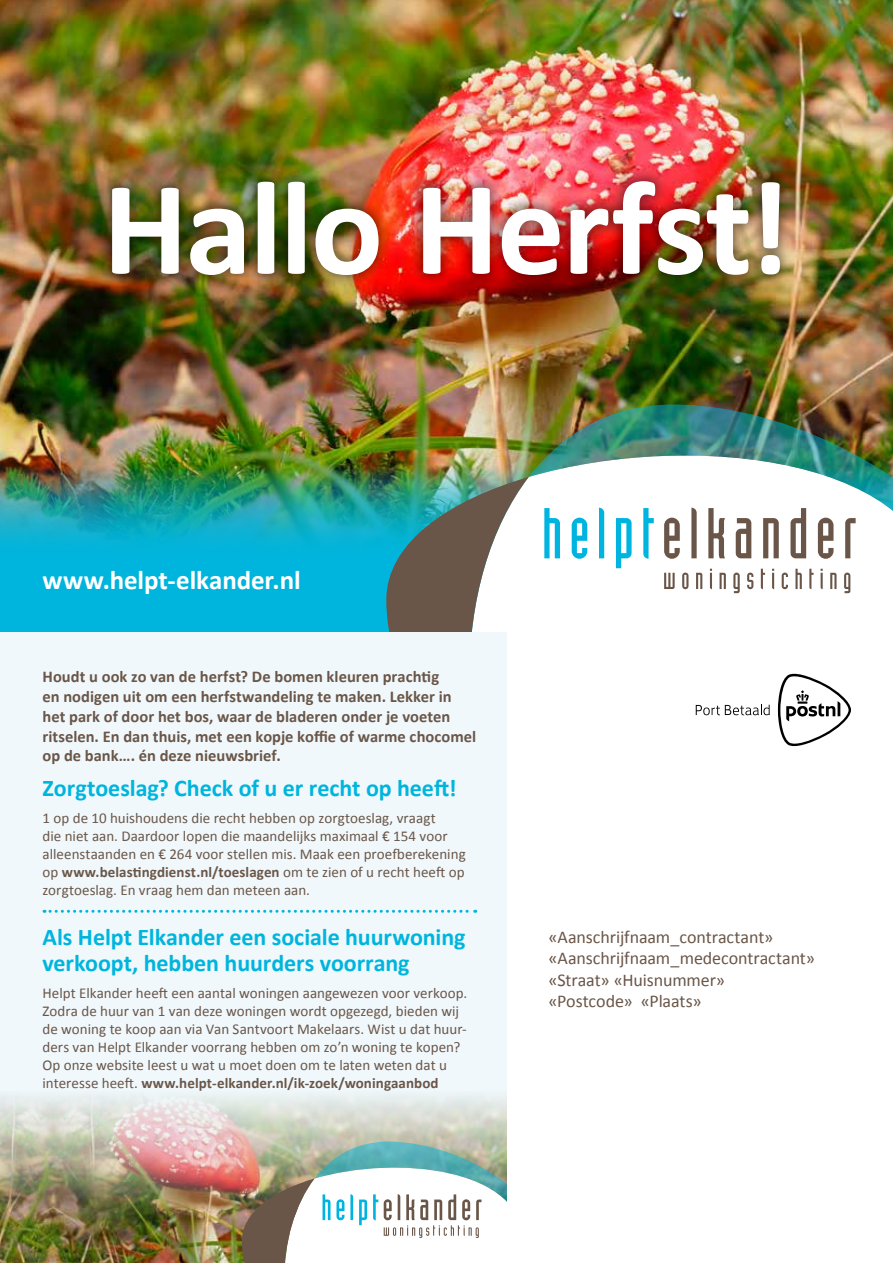
<style>
.page{position:relative;width:893px;height:1263px;background:#fff}
.page>*{position:absolute;margin:0;border:0;box-sizing:border-box;transform-origin:0 0}
.t1{font:700 135px "Calibri";letter-spacing:-.015em;color:#fff}
.t2{font:700 27px "Calibri";letter-spacing:-.005em;color:#fff}
.t3{font:700 24px/26.4px "Calibri";letter-spacing:-.005em;color:#00b5dd}
.t4{font:18px/21.6px "Calibri";letter-spacing:-.005em;color:#6a5648}
.t5{font:700 16.5px/19.8px "Calibri";color:#6a5648}
.t6{font:15px/18px "Calibri";color:#6a5648}
.s1{font-weight:700}
</style>
<div class="page">
<img style="left:0;top:0;width:893px;height:466px">
<div style="left:0;top:631px;width:506px;height:632px;background:#f0f8fc"></div>
<div style="left:98px;top:168px;width:695px;height:121px;background:#000;opacity:.5"></div>
<img style="left:0;top:1096px;width:506px;height:167px">
<svg style="left:778px;top:673px;width:73px;height:74px"></svg>
<svg style="left:696px;top:705px;width:74px;height:10px"></svg>
<img style="left:242px;top:1141px;width:264px;height:122px">
<svg style="left:44px;top:910px;width:432px;height:3px"></svg>
<img style="left:0;top:466px;width:469px;height:165px">
<img style="left:469px;top:429px;width:60px;height:48px">
<img style="left:529px;top:404px;width:364px;height:107px">
<svg style="left:386px;top:477px;width:492px;height:154px"></svg>
<svg style="left:544px;top:508px;width:16px;height:50px"></svg>
<svg style="left:572px;top:518px;width:15px;height:41px"></svg>
<svg style="left:599px;top:508px;width:5px;height:50px"></svg>
<svg style="left:616px;top:518px;width:16px;height:50px"></svg>
<svg style="left:643px;top:508px;width:11px;height:51px"></svg>
<svg style="left:664px;top:518px;width:16px;height:41px"></svg>
<svg style="left:691px;top:508px;width:6px;height:50px"></svg>
<svg style="left:708px;top:508px;width:17px;height:50px"></svg>
<svg style="left:736px;top:518px;width:15px;height:40px"></svg>
<svg style="left:763px;top:518px;width:16px;height:40px"></svg>
<svg style="left:790px;top:508px;width:16px;height:50px"></svg>
<svg style="left:818px;top:518px;width:15px;height:41px"></svg>
<svg style="left:845px;top:518px;width:11px;height:40px"></svg>
<svg style="left:664px;top:573px;width:11px;height:16px"></svg>
<svg style="left:682px;top:573px;width:6px;height:16px"></svg>
<svg style="left:696px;top:573px;width:6px;height:16px"></svg>
<svg style="left:710px;top:569px;width:2px;height:20px"></svg>
<svg style="left:719px;top:573px;width:7px;height:16px"></svg>
<svg style="left:733px;top:573px;width:7px;height:20px"></svg>
<svg style="left:747px;top:573px;width:6px;height:16px"></svg>
<svg style="left:761px;top:569px;width:4px;height:20px"></svg>
<svg style="left:772px;top:569px;width:2px;height:20px"></svg>
<svg style="left:782px;top:573px;width:6px;height:16px"></svg>
<svg style="left:795px;top:569px;width:7px;height:20px"></svg>
<svg style="left:809px;top:569px;width:5px;height:20px"></svg>
<svg style="left:821px;top:569px;width:2px;height:20px"></svg>
<svg style="left:830px;top:573px;width:6px;height:16px"></svg>
<svg style="left:844px;top:573px;width:6px;height:20px"></svg>
<h1 class="t1" style="left:103px;top:145px;width:689px">Hallo Herfst!</h1>
<h2 class="t2" style="left:43px;top:563px;width:260px">www.helpt-elkander.nl</h2>
<p class="t5" style="left:43px;top:666px;width:435px">Houdt u ook zo van de herfst? De bomen kleuren prachtig<br>en nodigen uit om een herfstwandeling te maken. Lekker in het park of door het bos, waar de bladeren onder je voeten ritselen. En dan thuis, met een kopje koffie of warme chocomel op de bank…. én deze nieuwsbrief.</p>
<h3 class="t3" style="left:43px;top:774px;width:415px">Zorgtoeslag? Check of u er recht op heeft!</h3>
<p class="t6" style="left:43px;top:808px;width:425px">1 op de 10 huishoudens die recht hebben op zorgtoeslag, vraagt<br>die niet aan. Daardoor lopen die maandelijks maximaal € 154 voor alleenstaanden en € 264 voor stellen mis. Maak een proefberekening op <span class="s1">www.belastingdienst.nl/toeslagen</span> om te zien of u recht heeft op zorgtoeslag. En vraag hem dan meteen aan.</p>
<h3 class="t3" style="left:43px;top:922px;width:425px">Als Helpt Elkander een sociale huurwoning verkoopt, hebben huurders voorrang</h3>
<p class="t6" style="left:43px;top:983px;width:426px">Helpt Elkander heeft een aantal woningen aangewezen voor verkoop.<br>Zodra de huur van 1 van deze woningen wordt opgezegd, bieden wij de woning te koop aan via Van Santvoort Makelaars. Wist u dat huur&shy;ders van Helpt Elkander voorrang hebben om zo’n woning te kopen?<br>Op onze website leest u wat u moet doen om te laten weten dat u interesse heeft. <span class="s1">www.helpt-elkander.nl/ik-zoek/woningaanbod</span></p>
<p class="t4" style="left:549px;top:925px;width:268px">«Aanschrijfnaam_contractant» «Aanschrijfnaam_medecontractant» «Straat» «Huisnummer»<br>«Postcode» «Plaats»</p>
</div>
